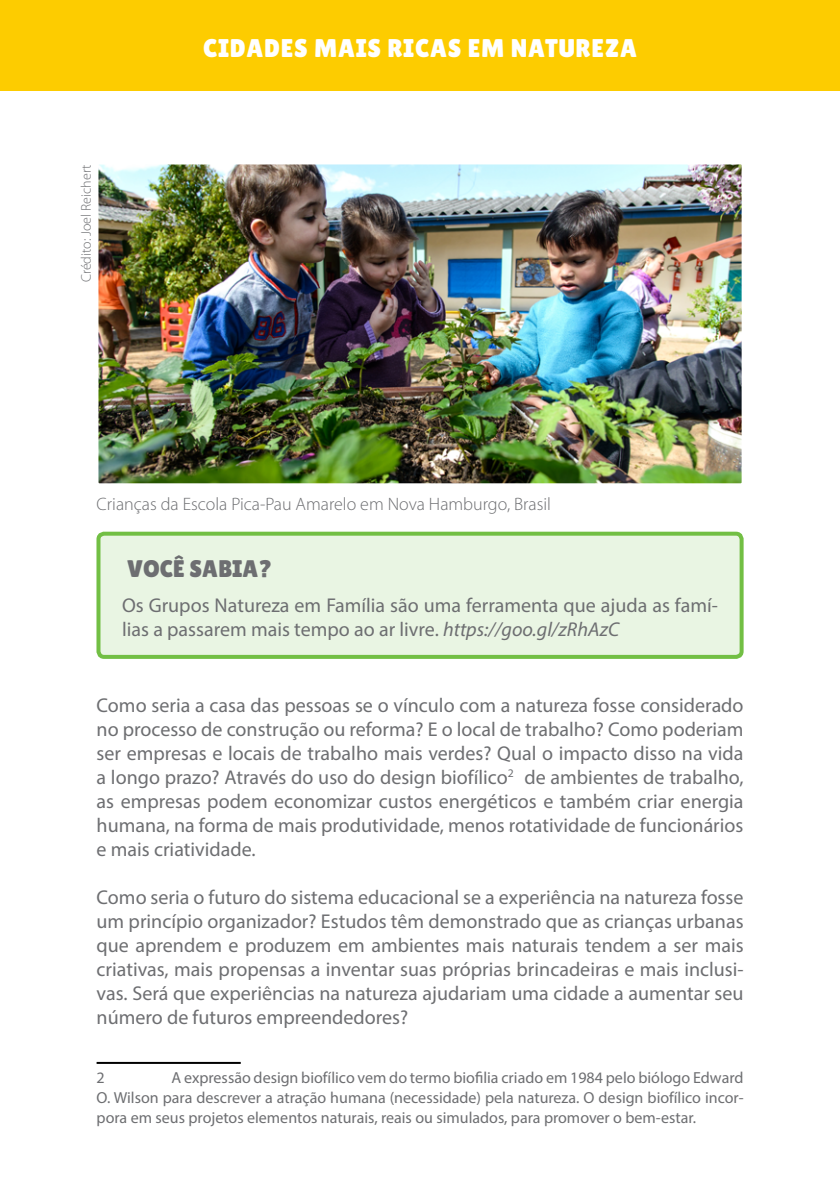
<style>
.page{position:relative;width:840px;height:1191px;background:#fff}
.page>*{position:absolute;margin:0;border:0;box-sizing:border-box;transform-origin:0 0}
.t1{font:25.6px "Lilita One";letter-spacing:.03em;color:#fff}
.t2{font:24px "Lilita One";color:#6d6e71}
.t3{font:20px/24px "Myriad Pro";color:#6d6e71;text-align:justify}
.t4{font:300 18px "Myriad Pro";color:#6d6e71}
.t5{font:16px/20px "Myriad Pro";color:#6d6e71;text-align:justify}
.t6{font:300 14px "Myriad Pro";color:#6d6e71}
.s1{font-style:italic}
</style>
<div class="page">
<hr style="left:96px;top:1062px;width:144px;height:2px;background:#000">
<img style="left:98px;top:164px;width:643px;height:319px">
<div style="left:98px;top:533px;width:643px;height:124px;background:#e9f5e3;border-radius:6px"></div>
<div style="left:96px;top:531px;width:647px;height:128px;border:4px solid #72bf44;border-radius:6px"></div>
<div style="left:0;top:0;width:839px;height:91px;background:#fdcc00"></div>
<p class="t6" style="left:78px;top:282px;width:119px;rotate:-90deg">Crédito: Joel Reichert</p>
<p class="t1" style="left:203px;top:34px;width:435px">CIDADES MAIS RICAS EM NATUREZA</p>
<p class="t4" style="left:96px;top:494px;width:455px">Crianças da Escola Pica-Pau Amarelo em Nova Hamburgo, Brasil</p>
<p class="t2" style="left:127px;top:554px;width:147px">VOCÊ SABIA?</p>
<p class="t3" style="left:122px;top:593px;width:597px">Os Grupos Natureza em Família são uma ferramenta que ajuda as famí&shy;lias a passarem mais tempo ao ar livre. <span class="s1">https://goo.gl/zRhAzC</span></p>
<p class="t3" style="left:96px;top:693px;width:648px">Como seria a casa das pessoas se o vínculo com a natureza fosse considerado no processo de construção ou reforma? E o local de trabalho? Como poderiam ser empresas e locais de trabalho mais verdes? Qual o impacto disso na vida a longo prazo? Através do uso do design biofílico<sup>2</sup> de ambientes de trabalho, as empresas podem economizar custos energéticos e também criar energia humana, na forma de mais produtividade, menos rotatividade de funcionários e mais criatividade.</p>
<p class="t3" style="left:96px;top:885px;width:648px">Como seria o futuro do sistema educacional se a experiência na natureza fosse um princípio organizador? Estudos têm demonstrado que as crianças urbanas que aprendem e produzem em ambientes mais naturais tendem a ser mais criativas, mais propensas a inventar suas próprias brincadeiras e mais inclusi&shy;vas. Será que experiências na natureza ajudariam uma cidade a aumentar seu número de futuros empreendedores?</p>
<p class="t5" style="left:96px;top:1067px;width:648px;text-indent:75px">A expressão design biofílico vem do termo biofilia criado em 1984 pelo biólogo Edward O. Wilson para descrever a atração humana (necessidade) pela natureza. O design biofílico incor&shy;pora em seus projetos elementos naturais, reais ou simulados, para promover o bem-estar.</p>
<p class="t5" style="left:96px;top:1067px;width:10px">2</p>
</div>
